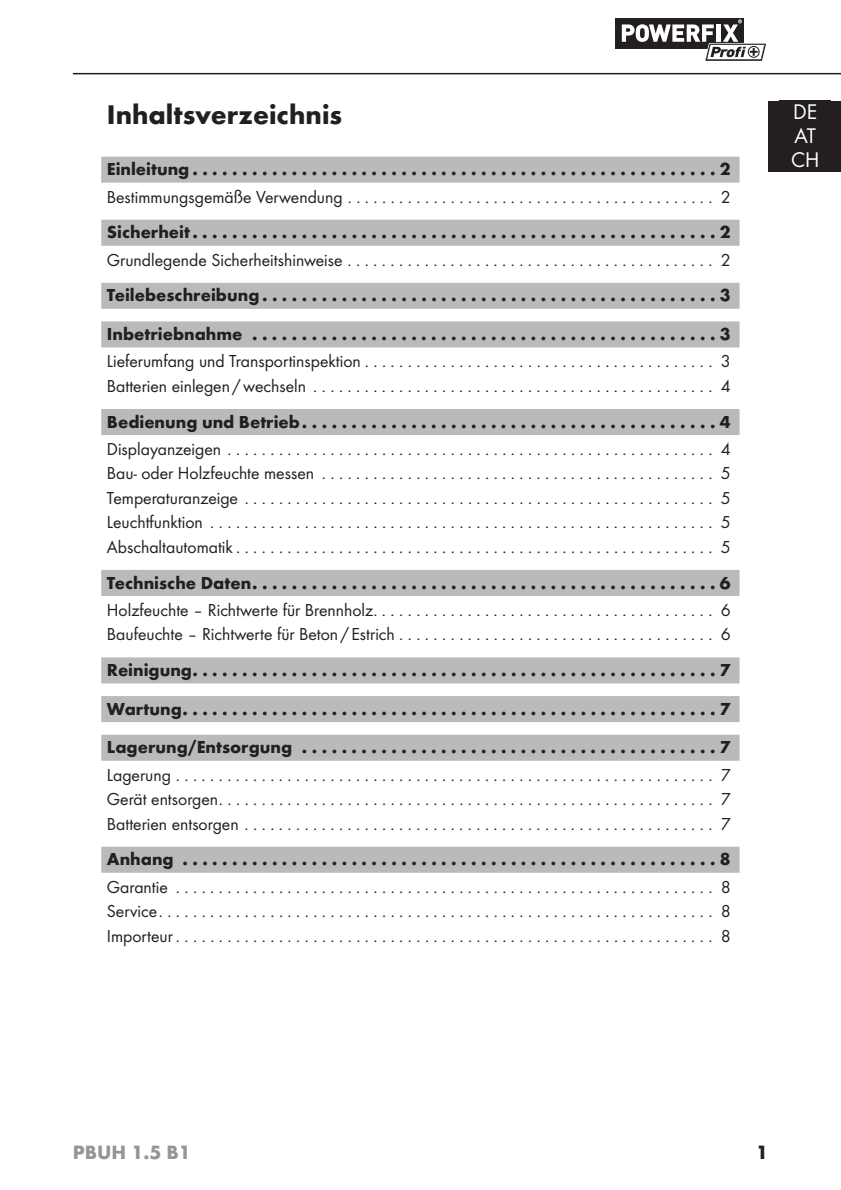
<style>
.page{position:relative;width:841px;height:1190px;background:#fff}
.page>*{position:absolute;margin:0;border:0;box-sizing:border-box;transform-origin:0 0}
.t1{font:700 28px "Futura";color:#231f20}
.t2{font:22px/24px "Futura Boo";color:#fff}
.t3{font:700 20px "Futura";color:#939598}
.t4{font:700 20px "Futura";color:#231f20}
.t5{font:18px/24.4px "Futura Boo";color:#231f20;text-align:justify}
.t6{font:700 18px/38.6px "Futura";color:#231f20}
</style>
<div class="page">
<hr style="left:73px;top:73px;width:768px;height:1px;background:#231f20">
<div style="left:768px;top:101px;width:73px;height:70px;background:#231f20"></div>
<svg style="left:615px;top:18px;width:151px;height:43px"></svg>
<div style="left:101px;top:157px;width:638px;height:26px;background:#b8babc"></div>
<div style="left:101px;top:220px;width:638px;height:26px;background:#b8babc"></div>
<div style="left:101px;top:283px;width:638px;height:26px;background:#b8babc"></div>
<div style="left:101px;top:321px;width:638px;height:26px;background:#b8babc"></div>
<div style="left:101px;top:409px;width:638px;height:26px;background:#b8babc"></div>
<div style="left:101px;top:569px;width:638px;height:26px;background:#b8babc"></div>
<div style="left:101px;top:657px;width:638px;height:26px;background:#b8babc"></div>
<div style="left:101px;top:696px;width:638px;height:26px;background:#b8babc"></div>
<div style="left:101px;top:734px;width:638px;height:26px;background:#b8babc"></div>
<div style="left:101px;top:846px;width:638px;height:26px;background:#b8babc"></div>
<h1 class="t1" style="left:107px;top:104px;width:237px">Inhaltsverzeichnis</h1>
<p class="t6" style="left:107px;top:151px;width:625px">Einleitung . . . . . . . . . . . . . . . . . . . . . . . . . . . . . . . . . . . . . . . . . . . . . . . . . . . . . 2</p>
<p class="t5" style="left:107px;top:185px;width:625px">Bestimmungsgemäße Verwendung . . . . . . . . . . . . . . . . . . . . . . . . . . . . . . . . . . . . . . . . . . . 2</p>
<p class="t6" style="left:107px;top:214px;width:625px">Sicherheit . . . . . . . . . . . . . . . . . . . . . . . . . . . . . . . . . . . . . . . . . . . . . . . . . . . . . 2</p>
<p class="t5" style="left:107px;top:248px;width:625px">Grundlegende Sicherheitshinweise . . . . . . . . . . . . . . . . . . . . . . . . . . . . . . . . . . . . . . . . . . . 2</p>
<p class="t6" style="left:107px;top:277px;width:625px">Teilebeschreibung . . . . . . . . . . . . . . . . . . . . . . . . . . . . . . . . . . . . . . . . . . . . . . 3<br>Inbetriebnahme . . . . . . . . . . . . . . . . . . . . . . . . . . . . . . . . . . . . . . . . . . . . . . . 3</p>
<p class="t5" style="left:107px;top:350px;width:625px">Lieferumfang und Transportinspektion . . . . . . . . . . . . . . . . . . . . . . . . . . . . . . . . . . . . . . . . . 3<br>Batterien einlegen / wechseln . . . . . . . . . . . . . . . . . . . . . . . . . . . . . . . . . . . . . . . . . . . . . . . 4</p>
<p class="t6" style="left:107px;top:404px;width:625px">Bedienung und Betrieb . . . . . . . . . . . . . . . . . . . . . . . . . . . . . . . . . . . . . . . . . . 4</p>
<p class="t5" style="left:107px;top:437px;width:625px">Displayanzeigen . . . . . . . . . . . . . . . . . . . . . . . . . . . . . . . . . . . . . . . . . . . . . . . . . . . . . . . . . 4<br>Bau- oder Holzfeuchte messen . . . . . . . . . . . . . . . . . . . . . . . . . . . . . . . . . . . . . . . . . . . . . . 5<br>Temperaturanzeige . . . . . . . . . . . . . . . . . . . . . . . . . . . . . . . . . . . . . . . . . . . . . . . . . . . . . . . 5<br>Leuchtfunktion . . . . . . . . . . . . . . . . . . . . . . . . . . . . . . . . . . . . . . . . . . . . . . . . . . . . . . . . . . . 5<br>Abschaltautomatik . . . . . . . . . . . . . . . . . . . . . . . . . . . . . . . . . . . . . . . . . . . . . . . . . . . . . . . . 5</p>
<p class="t6" style="left:107px;top:564px;width:625px">Technische Daten . . . . . . . . . . . . . . . . . . . . . . . . . . . . . . . . . . . . . . . . . . . . . . . 6</p>
<p class="t5" style="left:107px;top:598px;width:625px">Holzfeuchte – Richtwerte für Brennholz . . . . . . . . . . . . . . . . . . . . . . . . . . . . . . . . . . . . . . . . 6<br>Baufeuchte – Richtwerte für Beton / Estrich . . . . . . . . . . . . . . . . . . . . . . . . . . . . . . . . . . . . . 6</p>
<p class="t6" style="left:107px;top:652px;width:625px;text-align:justify">Reinigung . . . . . . . . . . . . . . . . . . . . . . . . . . . . . . . . . . . . . . . . . . . . . . . . . . . . . 7<br>Wartung . . . . . . . . . . . . . . . . . . . . . . . . . . . . . . . . . . . . . . . . . . . . . . . . . . . . . . 7<br>Lagerung/Entsorgung . . . . . . . . . . . . . . . . . . . . . . . . . . . . . . . . . . . . . . . . . . 7</p>
<p class="t5" style="left:107px;top:763px;width:625px">Lagerung . . . . . . . . . . . . . . . . . . . . . . . . . . . . . . . . . . . . . . . . . . . . . . . . . . . . . . . . . . . . . . . 7<br>Gerät entsorgen . . . . . . . . . . . . . . . . . . . . . . . . . . . . . . . . . . . . . . . . . . . . . . . . . . . . . . . . . . 7<br>Batterien entsorgen . . . . . . . . . . . . . . . . . . . . . . . . . . . . . . . . . . . . . . . . . . . . . . . . . . . . . . . 7</p>
<p class="t6" style="left:107px;top:841px;width:625px">Anhang . . . . . . . . . . . . . . . . . . . . . . . . . . . . . . . . . . . . . . . . . . . . . . . . . . . . . . 8</p>
<p class="t5" style="left:107px;top:875px;width:625px">Garantie . . . . . . . . . . . . . . . . . . . . . . . . . . . . . . . . . . . . . . . . . . . . . . . . . . . . . . . . . . . . . . . 8<br>Service . . . . . . . . . . . . . . . . . . . . . . . . . . . . . . . . . . . . . . . . . . . . . . . . . . . . . . . . . . . . . . . . . 8<br>Importeur . . . . . . . . . . . . . . . . . . . . . . . . . . . . . . . . . . . . . . . . . . . . . . . . . . . . . . . . . . . . . . . 8</p>
<p class="t2" style="left:791px;top:101px;width:30px">DE<br>AT<br>CH</p>
<p class="t3" style="left:73px;top:1143px;width:119px">PBUH 1.5 B1</p>
<p class="t4" style="left:756px;top:1144px;width:13px">1</p>
</div>
